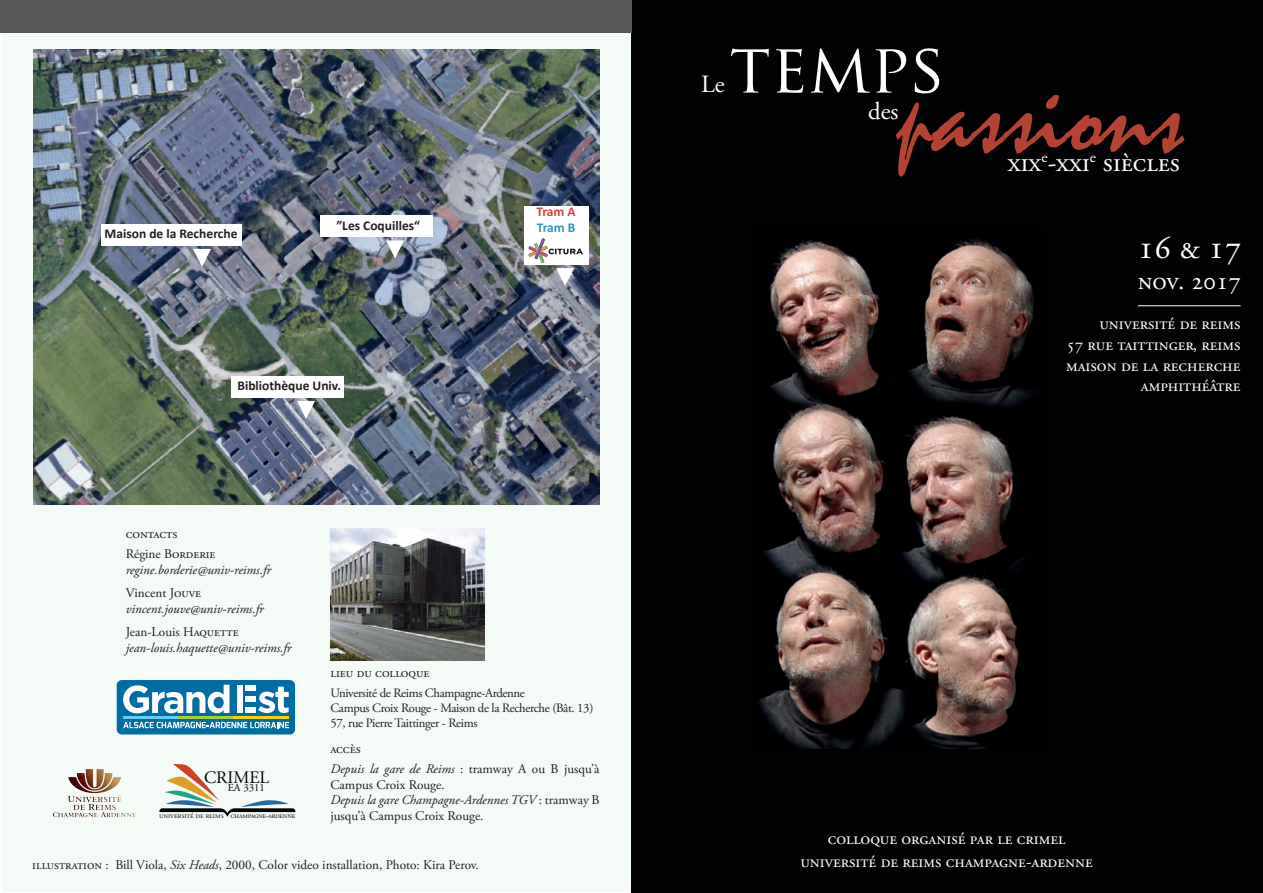
<style>
.page{position:relative;width:1263px;height:893px;background:#fff}
.page>*{position:absolute;margin:0;border:0;box-sizing:border-box;transform-origin:0 0}
.t1{font:105px "Mistral";color:#b54333}
.t2{font:67.5px "Trajan Pro";color:#fff}
.t3{font:33.75px "Adobe Garamond Pro";color:#fff}
.t4{font:27px "Adobe Garamond Pro";color:#fff}
.t5{font:25.5px "Adobe Garamond Pro";color:#fff}
.t6{font:24.75px "Adobe Garamond Pro";color:#fff}
.t7{font:17.55px "Adobe Garamond Pro";color:#000001}
.t8{font:17.25px/20.7px "Adobe Garamond Pro";color:#fff;text-align:right}
.t9{font:700 13.5px "Calibri";color:#231f20}
.t10{font:13.5px "Adobe Garamond Pro";color:#231f20}
.t11{font:700 13.5px "Calibri";color:#d14140}
.t12{font:700 13.5px "Calibri";color:#3192cd}
.t13{font:13.2px/15.9px "Adobe Garamond Pro";color:#231f20}
.t14{font:italic 13.2px "Adobe Garamond Pro";color:#231f20}
.t15{font:12.75px/15.3px "Adobe Garamond Pro";letter-spacing:-.04em;color:#231f20}
.t16{font:10.8px "Adobe Garamond Pro";color:#000001}
.t17{font:8.25px "Adobe Garamond Pro";letter-spacing:-.04em;color:#231f20}
.s1{font-style:italic}
</style>
<div class="page">
<div style="left:2px;top:0;width:629px;height:891px;background:#f4faf6"></div>
<div style="left:631px;top:0;width:632px;height:893px;background:#020104"></div>
<img style="left:759px;top:239px;width:275px;height:510px">
<hr style="left:1138px;top:305px;width:102px;height:1px;background:#fff">
<img style="left:330px;top:528px;width:155px;height:132px">
<img style="left:33px;top:49px;width:567px;height:456px">
<div style="left:101px;top:224px;width:140px;height:21px;background:#fff"></div>
<svg style="left:193px;top:249px;width:18px;height:18px"></svg>
<div style="left:232px;top:376px;width:112px;height:21px;background:#fff"></div>
<svg style="left:297px;top:401px;width:18px;height:18px"></svg>
<div style="left:321px;top:216px;width:112px;height:21px;background:#fff"></div>
<svg style="left:386px;top:240px;width:18px;height:18px"></svg>
<div style="left:524px;top:206px;width:64px;height:58px;background:#fff"></div>
<img style="left:528px;top:238px;width:55px;height:25px">
<svg style="left:556px;top:268px;width:18px;height:18px"></svg>
<div style="left:117px;top:680px;width:178px;height:54px;background:#006ca4;border-radius:5px"></div>
<svg style="left:123px;top:722px;width:166px;height:6px"></svg>
<svg style="left:123px;top:685px;width:106px;height:28px"></svg>
<svg style="left:258px;top:687px;width:31px;height:26px"></svg>
<div style="left:245px;top:707px;width:10px;height:6px;background:#fff"></div>
<div style="left:245px;top:696px;width:11px;height:6px;background:#fff"></div>
<div style="left:245px;top:686px;width:11px;height:5px;background:#fff"></div>
<div style="left:237px;top:686px;width:6px;height:27px;background:#fff"></div>
<hr style="left:123px;top:716px;width:55px;height:2px;background:#62cdf5">
<hr style="left:178px;top:716px;width:56px;height:2px;background:#a6ce39">
<hr style="left:234px;top:716px;width:55px;height:2px;background:#fed304">
<svg style="left:159px;top:764px;width:137px;height:52px"></svg>
<img style="left:53px;top:769px;width:83px;height:49px">
<div style="left:0;top:0;width:631px;height:33px;background:#57585a"></div>
<p class="t9" style="left:105px;top:225px;width:135px">Maison de la Recherche</p>
<p class="t9" style="left:336px;top:217px;width:85px">”Les Coquilles“</p>
<p class="t9" style="left:237px;top:377px;width:105px">Bibliothèque Univ.</p>
<p class="t10" style="left:126px;top:525px;width:53px">contacts</p>
<p class="t13" style="left:126px;top:546px;width:91px">Régine Borderie</p>
<p class="t14" style="left:126px;top:561px;width:147px">regine.borderie@univ-reims.fr</p>
<p class="t13" style="left:126px;top:585px;width:77px">Vincent Jouve</p>
<p class="t14" style="left:126px;top:601px;width:139px">vincent.jouve@univ-reims.fr</p>
<p class="t13" style="left:126px;top:625px;width:114px">Jean-Louis Haquette</p>
<p class="t14" style="left:126px;top:640px;width:167px">jean-louis.haquette@univ-reims.fr</p>
<p class="t11" style="left:536px;top:203px;width:41px">Tram A</p>
<p class="t12" style="left:537px;top:219px;width:40px">Tram B</p>
<p class="t10" style="left:330px;top:665px;width:101px">lieu du colloque</p>
<p class="t15" style="left:330px;top:686px;width:265px">Université de Reims Champagne-Ardenne<br>Campus Croix Rouge - Maison de la Recherche (Bât. 13)<br>57, rue Pierre Taittinger - Reims</p>
<p class="t10" style="left:330px;top:740px;width:32px">accès</p>
<p class="t13" style="left:330px;top:761px;width:271px"><span class="s1">Depuis la gare de Reims</span> : tramway A ou B jusqu’à Campus Croix Rouge.<br><span class="s1">Depuis la gare Champagne-Ardennes TGV</span> : tramway B jusqu’à Campus Croix Rouge.</p>
<p class="t13" style="left:32px;top:857px;width:448px">illustration : Bill Viola, <span class="s1">Six Heads</span>, 2000, Color video installation, Photo: Kira Perov.</p>
<h3 class="t7" style="left:204px;top:767px;width:67px">CRIMEL</h3>
<p class="t16" style="left:228px;top:781px;width:39px">EA 3311</p>
<p class="t17" style="left:159px;top:810px;width:138px">université de reims champagne-ardenne</p>
<h2 class="t2" style="left:729px;top:25px;width:218px">TEMPS</h2>
<h1 class="t1" style="left:897px;top:54px;width:288px">passions</h1>
<h3 class="t6" style="left:701px;top:70px;width:25px">Le</h3>
<h3 class="t6" style="left:868px;top:96px;width:32px">des</h3>
<h3 class="t4" style="left:1008px;top:146px;width:174px">xix<sup>e</sup>-xxi<sup>e</sup> siècles</h3>
<h3 class="t3" style="left:1138px;top:227px;width:105px">16 &amp; 17</h3>
<h3 class="t5" style="left:1138px;top:265px;width:105px">nov. 2017</h3>
<h3 class="t8" style="left:1066px;top:314px;width:176px">université de reims<br>57 rue taittinger, reims maison de la recherche amphithéâtre</h3>
<h3 class="t8" style="left:800px;top:828px;width:294px;line-height:23.2px;text-align:center">colloque organisé par le crimel université de reims champagne-ardenne</h3>
</div>
